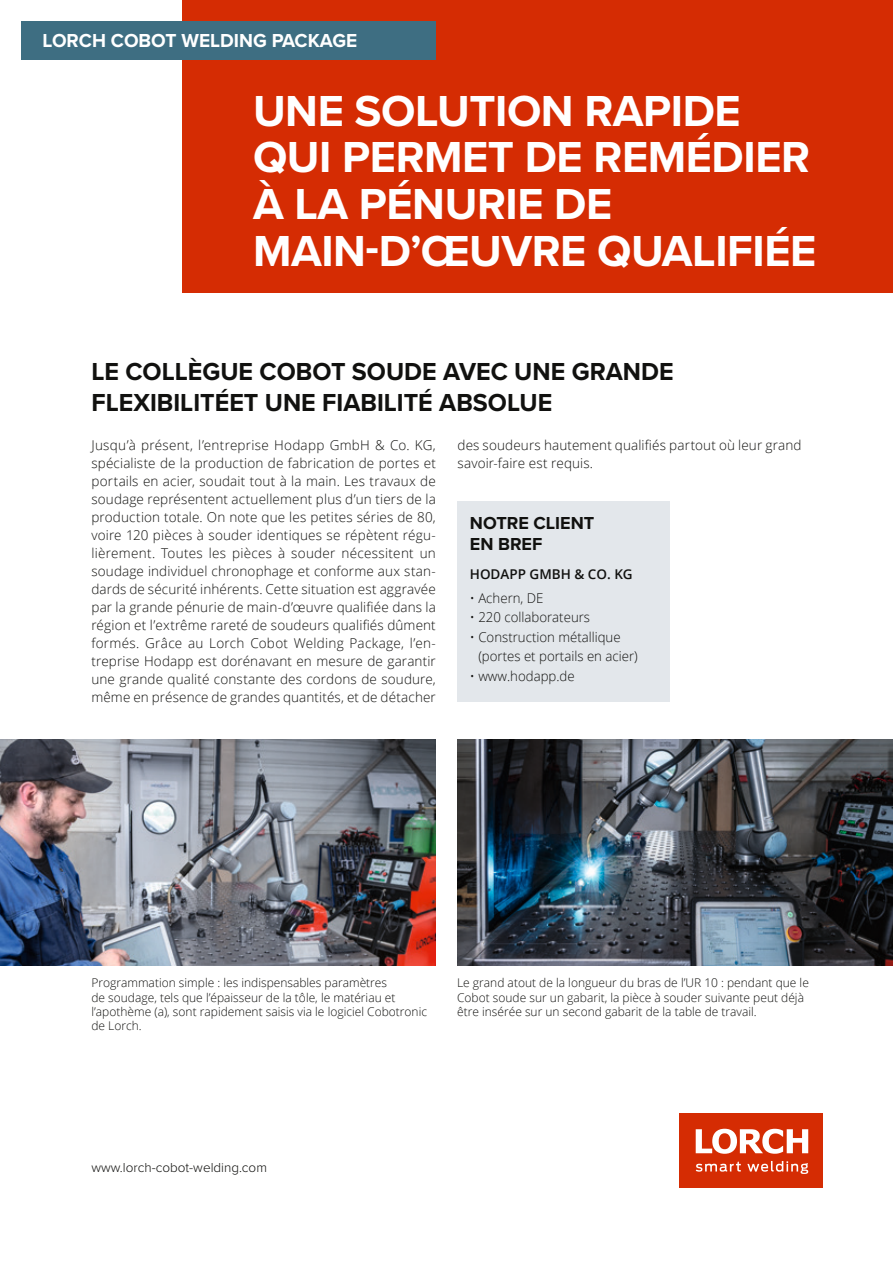
<style>
.page{position:relative;width:893px;height:1263px;background:#fff}
.page>*{position:absolute;margin:0;border:0;box-sizing:border-box;transform-origin:0 0}
.Rotes_Feld{font:700 45px/46.7px "Proxima Nova";letter-spacing:-.01em;color:#fff}
.Head{font:700 25.5px/30.6px "Proxima Nova";color:#11110f}
.Produkthinweis{font:700 19.5px "Proxima Nova";color:#fff}
.Grau_Head{font:700 18px/21.6px "Proxima Nova";color:#11110f}
.Fließtext_Block{font:300 13.5px/18px "Open Sans";letter-spacing:.005em;color:#11110f}
.Fließtext_10P{font:300 13.5px "Proxima Nova";color:#11110f}
.Grau_Firma{font:600 13.5px "Open Sans";color:#11110f}
.Bildunterschrift{font:300 12px/14.4px "Open Sans";color:#11110f}
</style>
<div class="page">
<div style="left:680px;top:1113px;width:143px;height:74px;background:#d52c03"></div>
<svg style="left:696px;top:1129px;width:112px;height:25px"></svg>
<svg style="left:696px;top:1161px;width:112px;height:13px"></svg>
<img style="left:0;top:740px;width:436px;height:225px">
<img style="left:457px;top:740px;width:436px;height:225px">
<div style="left:183px;top:0;width:710px;height:293px;background:#d52c03"></div>
<div style="left:457px;top:501px;width:213px;height:201px;background:#e3e7eb"></div>
<div style="left:21px;top:21px;width:415px;height:39px;background:#3e6e82"></div>
<p class="Produkthinweis" style="left:43px;top:26px;width:316px">LORCH COBOT WELDING PACKAGE</p>
<p class="Rotes_Feld" style="left:253px;top:86px;width:565px">UNE SOLUTION RAPIDE<br>QUI PERMET DE REMÉDIER<br>À LA PÉNURIE DE<br>MAIN-D’ŒUVRE QUALIFIÉE</p>
<p class="Head" style="left:91px;top:356px;width:584px">LE COLLÈGUE COBOT SOUDE AVEC UNE GRANDE<br>FLEXIBILITÉET UNE FIABILITÉ ABSOLUE</p>
<p class="Fließtext_Block" style="left:91px;top:436px;width:346px;text-align:justify">Jusqu’à présent, l’entreprise Hodapp GmbH &amp; Co. KG, spécialiste de la production de fabrication de portes et portails en acier, soudait tout à la main. Les travaux de soudage représentent actuellement plus d’un tiers de la production totale. On note que les petites séries de 80, voire 120 pièces à souder identiques se répètent régu&shy;lièrement. Toutes les pièces à souder nécessitent un soudage individuel chronophage et conforme aux stan&shy;dards de sécurité inhérents. Cette situation est aggravée par la grande pénurie de main-d’œuvre qualifiée dans la région et l’extrême rareté de soudeurs qualifiés dûment formés. Grâce au Lorch Cobot Welding Package, l’en&shy;treprise Hodapp est dorénavant en mesure de garantir une grande qualité constante des cordons de soudure, même en présence de grandes quantités, et de détacher</p>
<p class="Fließtext_Block" style="left:457px;top:436px;width:346px">des soudeurs hautement qualifiés partout où leur grand savoir-faire est requis.</p>
<p class="Grau_Head" style="left:470px;top:511px;width:126px">NOTRE CLIENT<br>EN BREF</p>
<p class="Grau_Firma" style="left:470px;top:565px;width:164px">HODAPP GMBH &amp; CO. KG</p>
<p class="Fließtext_Block" style="left:470px;top:588px;width:75px">• Achern, DE</p>
<p class="Fließtext_Block" style="left:470px;top:608px;width:122px">• 220 collaborateurs</p>
<p class="Fließtext_Block" style="left:478px;top:627px;width:161px;line-height:19.5px;text-indent:-9px">• Construction métallique (portes et portails en acier)</p>
<p class="Fließtext_Block" style="left:470px;top:666px;width:106px">• www.hodapp.de</p>
<p class="Bildunterschrift" style="left:91px;top:975px;width:337px">Programmation simple : les indispensables paramètres<br>de soudage, tels que l’épaisseur de la tôle, le matériau et l’apothème (a), sont rapidement saisis via le logiciel Cobotronic de Lorch.</p>
<p class="Bildunterschrift" style="left:457px;top:975px;width:353px">Le grand atout de la longueur du bras de l’UR 10 : pendant que le<br>Cobot soude sur un gabarit, la pièce à souder suivante peut déjà être insérée sur un second gabarit de la table de travail.</p>
<p class="Fließtext_10P" style="left:91px;top:1157px;width:177px">www.lorch-cobot-welding.com</p>
</div>
